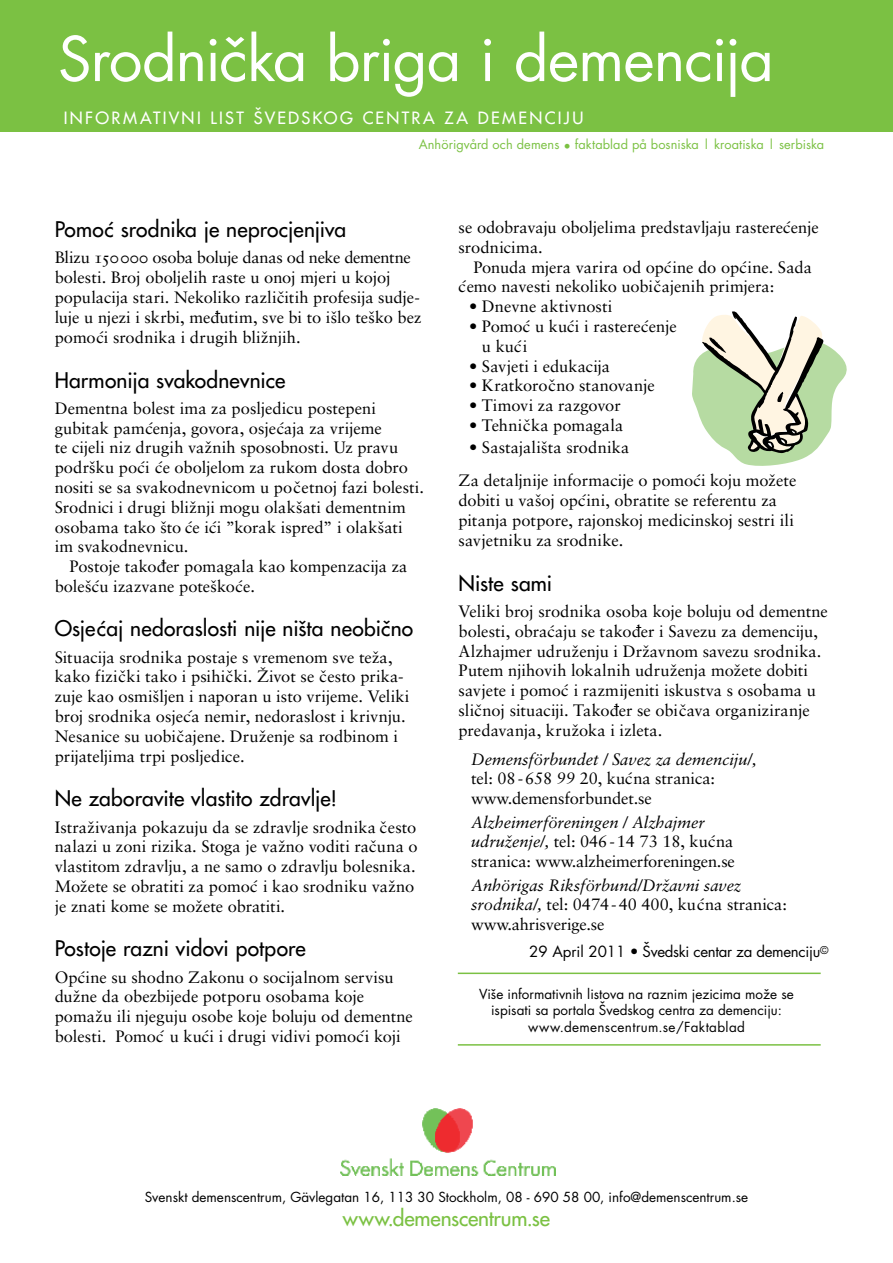
<style>
.page{position:relative;width:893px;height:1263px;background:#fff}
.page>*{position:absolute;margin:0;border:0;box-sizing:border-box;transform-origin:0 0}
.t1{font:60px "Futura";letter-spacing:-.015em;color:#fff}
.t2{font:21px "Futura";color:#000}
.t3{font:21px "Futura";letter-spacing:.01em;color:#7bc143}
.t4{font:16.5px/19.8px "Sabon";color:#000}
.t5{font:16.5px "Futura";letter-spacing:.135em;color:#fff}
.t6{font:15px "Futura";letter-spacing:-.02em;color:#000}
.t7{font:13.5px/16.5px "Futura";color:#000;text-align:center}
.t8{font:12.75px "Futura";letter-spacing:.005em;color:#7bc143}
.s1{font-family:"Sabon Roman SC"}
.s2{font-style:inherit}
.s3{font-style:italic}
</style>
<div class="page">
<div style="left:0;top:0;width:893px;height:131px;background:#7bc143"></div>
<img style="left:341px;top:1109px;width:215px;height:67px">
<svg style="left:692px;top:311px;width:155px;height:155px"></svg>
<hr style="left:458px;top:972px;width:363px;height:2px;background:#7bc143">
<hr style="left:458px;top:1044px;width:363px;height:1px;background:#7bc143">
<h1 class="t1" style="left:58px;top:18px;width:717px">Srodniˇcka briga i demencija</h1>
<p class="t5" style="left:64px;top:107px;width:521px">In fo rmativni list Švedsko g centra za demen ciju</p>
<p class="t8" style="left:419px;top:136px;width:407px">Anhörigvård och demens • faktablad på bosniska | kroatiska | serbiska</p>
<p class="t2" style="left:55px;top:216px;width:293px">Pomo ´c srodnika je neprocjenjiva</p>
<p class="t4" style="left:55px;top:248px;width:368px">Blizu <span class="s1">150000</span> osoba boluje danas od neke dementne bolesti. Broj oboljelih raste u onoj mjeri u kojoj populacija stari. Nekoliko razli ˇcitih profesija sudje&shy;luje u njezi i skrbi, medutim, sve bi to išlo teško bez pomo ´ci srodnika i drugih bližnjih.</p>
<p class="t2" style="left:55px;top:366px;width:232px">Harmonija svakodnevnice</p>
<p class="t4" style="left:55px;top:398px;width:371px">Dementna bolest ima za posljedicu postepeni gubitak pam ´cenja, govora, osje ´caja za vrijeme<br>te cijeli niz drugih važnih sposobnosti. Uz pravu podršku po ´ci ´ce oboljelom za rukom dosta dobro nositi se sa svakodnevnicom u po ˇcetnoj fazi bolesti.<br>Srodnici i drugi bližnji mogu olakšati dementnim osobama tako što ´ce i ´ci ”korak ispred” i olakšati im svakodnevnicu.</p>
<p class="t4" style="left:55px;top:556px;width:354px;text-indent:15px">Postoje takoder pomagala kao kompenzacija za boleš ´cu izazvane poteško ´ce.</p>
<p class="t2" style="left:55px;top:615px;width:360px">Osje ´caj nedoraslosti nije ništa neobic<span class="s2">ˇ</span>no</p>
<p class="t4" style="left:55px;top:647px;width:356px">Situacija srodnika postaje s vremenom sve teža, kako fizi ˇcki tako i psihiˇcki. Život se ˇcesto prika&shy;zuje kao osmišljen i naporan u isto vrijeme. Veliki broj srodnika osjec´a nemir, nedoraslost i krivnju.<br>Nesanice su uobi ˇcajene. Druženje sa rodbinom i prijateljima trpi posljedice.</p>
<p class="t2" style="left:55px;top:785px;width:284px">Ne zaboravite vlastito zdravlje!</p>
<p class="t4" style="left:55px;top:817px;width:364px">Istraživanja pokazuju da se zdravlje srodnika ˇcesto nalazi u zoni rizika. Stoga je važno voditi raˇcuna o vlastitom zdravlju, a ne samo o zdravlju bolesnika.<br>Možete se obratiti za pomoc´ i kao srodniku važno je znati kome se možete obratiti.</p>
<p class="t2" style="left:55px;top:935px;width:253px">Postoje razni vidovi potpore</p>
<p class="t4" style="left:55px;top:967px;width:360px">Opc´ine su shodno Zakonu o socijalnom servisu dužne da obezbijede potporu osobama koje pomažu ili njeguju osobe koje boluju od dementne bolesti. Pomoc´ u kuc´i i drugi vidivi pomoc´i koji</p>
<p class="t4" style="left:459px;top:218px;width:362px">se odobravaju oboljelima predstavljaju rasterec´enje srodnicima.</p>
<p class="t4" style="left:459px;top:257px;width:355px;text-indent:15px">Ponuda mjera varira od opc´ine do opc´ine. Sada c´emo navesti nekoliko uobi ˇcajenih primjera:</p>
<p class="t4" style="left:469px;top:296px;width:145px">• Dnevne aktivnosti</p>
<p class="t4" style="left:482px;top:316px;width:196px;text-indent:-13px">• Pomoc´ u kuc´i i rasterec´enje u kuc´i</p>
<p class="t4" style="left:469px;top:356px;width:142px">• Savjeti i edukacija</p>
<p class="t4" style="left:469px;top:376px;width:187px">• Kratkoroˇcno stanovanje</p>
<p class="t4" style="left:469px;top:395px;width:153px">• Timovi za razgovor</p>
<p class="t4" style="left:469px;top:415px;width:156px">• Tehni ˇcka pomagala</p>
<p class="t4" style="left:459px;top:430px;width:339px;line-height:33.6px;text-indent:11px">• Sastajališta srodnika<br>Za detaljnije informacije o pomoc´i koju mozˇete</p>
<p class="t4" style="left:459px;top:490px;width:337px">dobiti u vašoj opc´ini, obratite se referentu za pitanja potpore, rajonskoj medicinskoj sestri ili savjetniku za srodnike.</p>
<p class="t2" style="left:459px;top:569px;width:95px">Niste sami</p>
<p class="t4" style="left:459px;top:601px;width:371px">Veliki broj srodnika osoba koje boluju od dementne bolesti, obrac´aju se takoder i Savezu za demenciju, Alzhajmer udruženju i Državnom savezu srodnika.<br>Putem njihovih lokalnih udruženja možete dobiti savjete i pomoc´ i razmijeniti iskustva s osobama u sliˇcnoj situaciji. Takoder se obi ˇcava organiziranje predavanja, kružoka i izleta.</p>
<p class="t4" style="left:471px;top:749px;width:287px"><span class="s3">Demensförbundet / Savez za demenciju/, </span>tel: 08-658 <span class="s3">99</span> 20, kuc´na stranica: www.demensforbundet.se</p>
<p class="t4" style="left:471px;top:812px;width:265px"><span class="s3">Alzheimerföreningen / Alzhajmer udruženje/,</span> tel: 046-14 73 18, kuc´na stranica: www.alzheimerforeningen.se</p>
<p class="t4" style="left:471px;top:875px;width:317px"><span class="s3">Anhörigas Riksförbund/Državni savez srodnika/,</span> tel: 0474-40 400, kuc´na stranica: www.ahrisverige.se</p>
<p class="t6" style="left:529px;top:941px;width:301px">29 April 2011 • Švedski centar za demenciju<sup>©</sup></p>
<p class="t7" style="left:479px;top:985px;width:316px">Više informativnih listova na raznim jezicima može se ispisati sa portala Švedskog centra za demenciju: www.demenscentrum.se/Faktablad</p>
<p class="t7" style="left:145px;top:1189px;width:605px">Svenskt demenscentrum, Gävlegatan 16, 113 30 Stockholm, 08 - 690 58 00, info@demenscentrum.se</p>
<p class="t3" style="left:343px;top:1205px;width:208px">www.demenscentrum.se</p>
</div>
